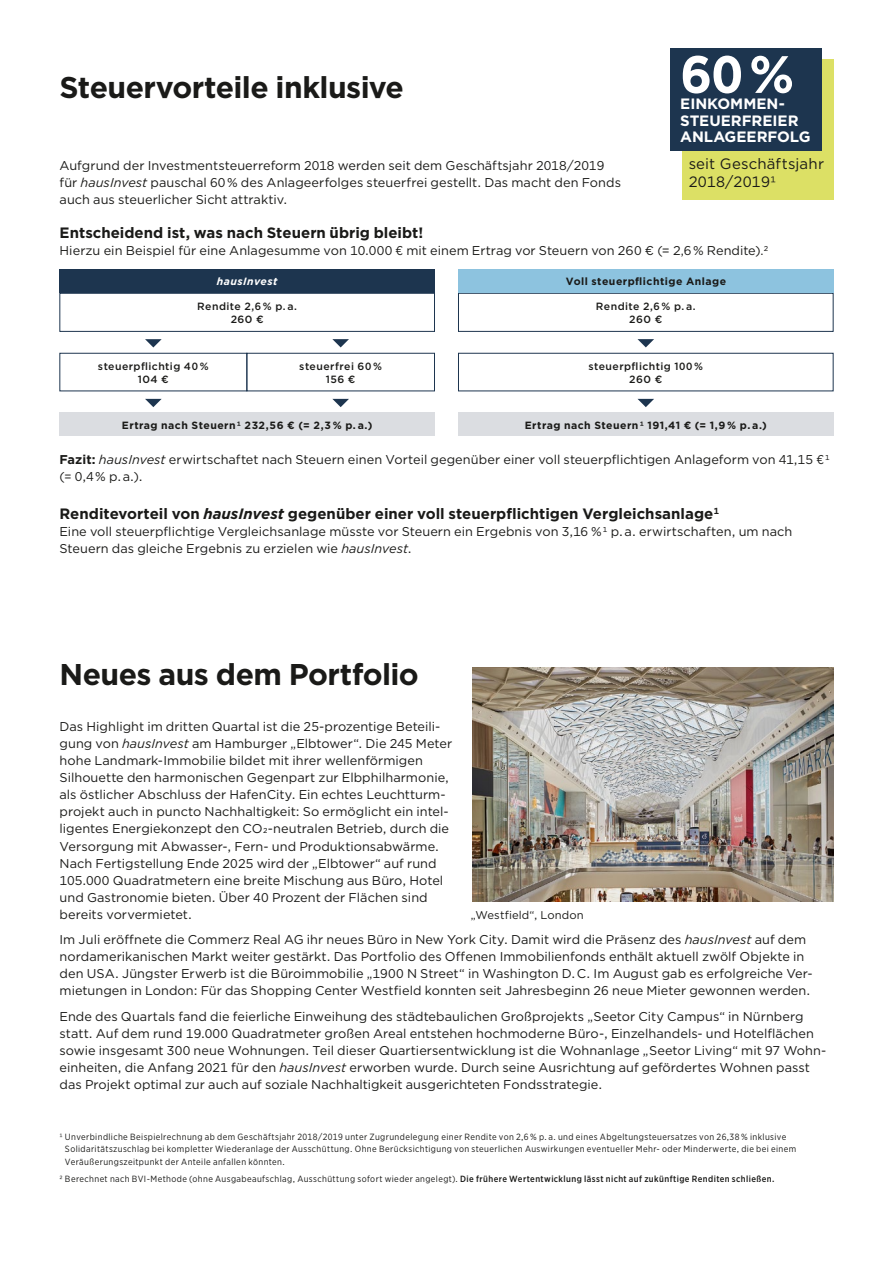
<style>
.page{position:relative;width:893px;height:1263px;background:#fff}
.page>*{position:absolute;margin:0;border:0;box-sizing:border-box;transform-origin:0 0}
.Musterseite_Kolumnen{font:700 52.5px "Gotham";color:#fff}
.Headline_2_20pt{font:700 30px "Gotham";letter-spacing:-.02em;color:#1a1a18}
.Subhead_10pt{font:700 15px "Gotham";color:#1a1a18}
.Musterseite_Kolumnen-2{font:700 15px/16.5px "Gotham";color:#fff}
.Musterseite_Kolumnen-3{font:15px/18.1px "Gotham";letter-spacing:.01em;color:#1a1a18}
.Copy_8_5pt{font:12.75px/17px "Gotham";letter-spacing:.005em;color:#1a1a18}
.Bildunterschrift_7_5{font:11.25px "Gotham";letter-spacing:.01em;color:#1a1a18}
.Infobox_Copy_7pt{font:500 10.5px/12.8px "Gotham";letter-spacing:.04em;color:#1a1a18;text-align:center}
.Infobox_Copy_7pt-2{font:700 10.5px "Gotham";letter-spacing:.045em;color:#1a1a18}
.Infobox_Copy_7pt-3{font:italic 700 10.5px "Gotham";letter-spacing:.045em;color:#fff}
.Fussnote_Legende_6pt{font:9px/12.8px "Gotham Narrow";letter-spacing:.045em;color:#1a1a18}
.s1{font-style:italic}
.s2{font-weight:700}
.s3{font-weight:500}
</style>
<div class="page">
<img style="left:472px;top:668px;width:361px;height:233px">
<svg style="left:59px;top:293px;width:376px;height:39px"></svg>
<svg style="left:59px;top:353px;width:376px;height:38px"></svg>
<svg style="left:458px;top:293px;width:376px;height:39px"></svg>
<svg style="left:458px;top:353px;width:376px;height:38px"></svg>
<div style="left:60px;top:269px;width:375px;height:24px;background:#1d354f"></div>
<div style="left:458px;top:269px;width:376px;height:24px;background:#8dc3df"></div>
<div style="left:458px;top:412px;width:375px;height:24px;background:#dbdde1"></div>
<div style="left:60px;top:412px;width:375px;height:24px;background:#dbdde1"></div>
<svg style="left:145px;top:339px;width:17px;height:8px"></svg>
<svg style="left:145px;top:399px;width:17px;height:8px"></svg>
<svg style="left:332px;top:339px;width:17px;height:8px"></svg>
<svg style="left:637px;top:339px;width:17px;height:8px"></svg>
<svg style="left:637px;top:399px;width:17px;height:8px"></svg>
<svg style="left:332px;top:399px;width:17px;height:8px"></svg>
<div style="left:682px;top:60px;width:151px;height:140px;background:#dce065"></div>
<div style="left:670px;top:48px;width:152px;height:102px;background:#1d354f"></div>
<p class="Musterseite_Kolumnen" style="left:680px;top:40px;width:116px">60%</p>
<p class="Musterseite_Kolumnen-2" style="left:680px;top:96px;width:132px">EINKOMMEN-<br>STEUERFREIER<br>ANLAGEERFOLG</p>
<p class="Musterseite_Kolumnen-3" style="left:689px;top:154px;width:137px">seit Geschäftsjahr<br>2018/20191</p>
<p class="Headline_2_20pt" style="left:60px;top:67px;width:346px">Steuervorteile inklusive</p>
<p class="Copy_8_5pt" style="left:60px;top:157px;width:563px">Aufgrund der Investmentsteuerreform 2018 werden seit dem Geschäftsjahr 2018/2019 für <span class="s1">hausInvest</span> pauschal 60 % des Anlageerfolges steuerfrei gestellt. Das macht den Fonds auch aus steuerlicher Sicht attraktiv.</p>
<p class="Subhead_10pt" style="left:60px;top:223px;width:365px">Entscheidend ist, was nach Steuern übrig bleibt!</p>
<p class="Copy_8_5pt" style="left:60px;top:242px;width:710px">Hierzu ein Beispiel für eine Anlagesumme von 10.000 € mit einem Ertrag vor Steuern von 260 € (= 2,6 % Rendite).2</p>
<p class="Infobox_Copy_7pt-3" style="left:217px;top:275px;width:62px">hausInvest</p>
<p class="Infobox_Copy_7pt-2" style="left:566px;top:275px;width:162px">Voll steuerpflichtige Anlage</p>
<p class="Infobox_Copy_7pt" style="left:197px;top:300px;width:101px">Rendite 2,6 % p. a.<br>260 €</p>
<p class="Infobox_Copy_7pt" style="left:98px;top:360px;width:112px">steuerpflichtig 40 %</p>
<p class="Infobox_Copy_7pt" style="left:138px;top:372px;width:33px">104 €</p>
<p class="Infobox_Copy_7pt" style="left:299px;top:360px;width:84px">steuerfrei 60 %</p>
<p class="Infobox_Copy_7pt" style="left:326px;top:372px;width:31px">156 €</p>
<p class="Infobox_Copy_7pt" style="left:596px;top:300px;width:101px">Rendite 2,6 % p. a.<br>260 €</p>
<p class="Infobox_Copy_7pt" style="left:588px;top:360px;width:116px">steuerpflichtig 100 %</p>
<p class="Infobox_Copy_7pt" style="left:629px;top:372px;width:35px">260 €</p>
<p class="Infobox_Copy_7pt-2" style="left:122px;top:418px;width:252px">Ertrag nach Steuern 1 232,56 € (= 2,3 % p. a.)</p>
<p class="Infobox_Copy_7pt-2" style="left:525px;top:418px;width:244px">Ertrag nach Steuern 1 191,41 € (= 1,9 % p. a.)</p>
<p class="Copy_8_5pt" style="left:60px;top:450px;width:772px"><span class="s2">Fazit:</span> <span class="s1">hausInvest</span> erwirtschaftet nach Steuern einen Vorteil gegenüber einer voll steuerpflichtigen Anlageform von 41,15 € 1 (= 0,4 % p. a.).</p>
<p class="Subhead_10pt" style="left:60px;top:503px;width:661px">Renditevorteil von <span class="s1">hausInvest</span> gegenüber einer voll steuerpflichtigen Vergleichsanlage <sup>1</sup></p>
<p class="Copy_8_5pt" style="left:60px;top:522px;width:734px">Eine voll steuerpflichtige Vergleichsanlage müsste vor Steuern ein Ergebnis von 3,16 % 1 p. a. erwirtschaften, um nach<br>Steuern das gleiche Ergebnis zu erzielen wie <span class="s1">hausInvest</span>.</p>
<p class="Headline_2_20pt" style="left:60px;top:654px;width:361px">Neues aus dem Portfolio</p>
<p class="Copy_8_5pt" style="left:60px;top:718px;width:394px">Das Highlight im dritten Quartal ist die 25-prozentige Beteili&shy;gung von <span class="s1">hausInvest</span> am Hamburger „Elbtower“. Die 245 Meter hohe Landmark-Immobilie bildet mit ihrer wellenförmigen Silhouette den harmonischen Gegenpart zur Elbphilharmonie, als östlicher Abschluss der HafenCity. Ein echtes Leuchtturm&shy;projekt auch in puncto Nachhaltigkeit: So ermöglicht ein intel&shy;ligentes Energiekonzept den CO2-neutralen Betrieb, durch die Versorgung mit Abwasser-, Fern- und Produktionsabwärme.<br>Nach Fertigstellung Ende 2025 wird der „Elbtower“ auf rund 105.000 Quadratmetern eine breite Mischung aus Büro, Hotel und Gastronomie bieten. Über 40 Prozent der Flächen sind bereits vorvermietet.</p>
<p class="Copy_8_5pt" style="left:60px;top:931px;width:755px">Im Juli eröffnete die Commerz Real AG ihr neues Büro in New York City. Damit wird die Präsenz des <span class="s1">hausInvest</span> auf dem nordamerikanischen Markt weiter gestärkt. Das Portfolio des Offenen Immobilienfonds enthält aktuell zwölf Objekte in den USA. Jüngster Erwerb ist die Büroimmobilie „1900 N Street“ in Washington D. C. Im August gab es erfolgreiche Ver&shy;mietungen in London: Für das Shopping Center Westfield konnten seit Jahresbeginn 26 neue Mieter gewonnen werden.</p>
<p class="Copy_8_5pt" style="left:60px;top:1007px;width:767px">Ende des Quartals fand die feierliche Einweihung des städtebaulichen Großprojekts „Seetor City Campus“ in Nürnberg statt. Auf dem rund 19.000 Quadratmeter großen Areal entstehen hochmoderne Büro-, Einzelhandels- und Hotelflächen sowie insgesamt 300 neue Wohnungen. Teil dieser Quartiersentwicklung ist die Wohnanlage „Seetor Living“ mit 97 Wohn&shy;einheiten, die Anfang 2021 für den <span class="s1">hausInvest</span> erworben wurde. Durch seine Ausrichtung auf gefördertes Wohnen passt das Projekt optimal zur auch auf soziale Nachhaltigkeit ausgerichteten Fondsstrategie.</p>
<p class="Bildunterschrift_7_5" style="left:471px;top:907px;width:114px">„Westfield“, London</p>
<p class="Fussnote_Legende_6pt" style="left:65px;top:1130px;width:733px;text-indent:-5px">1 Unverbindliche Beispielrechnung ab dem Geschäftsjahr 2018/2019 unter Zugrundelegung einer Rendite von 2,6 % p. a. und eines Abgeltungsteuersatzes von 26,38 % inklusive<br>Solidaritätszuschlag bei kompletter Wiederanlage der Ausschüttung. Ohne Berücksichtigung von steuerlichen Auswirkungen eventueller Mehr- oder Minderwerte, die bei einem<br>Veräußerungszeitpunkt der Anteile anfallen könnten.</p>
<p class="Fussnote_Legende_6pt" style="left:60px;top:1172px;width:717px">2 Berechnet nach BVI-Methode (ohne Ausgabeaufschlag, Ausschüttung sofort wieder angelegt). <span class="s3">Die frühere Wertentwicklung lässt nicht auf zukünftige Renditen schließen.</span></p>
</div>
